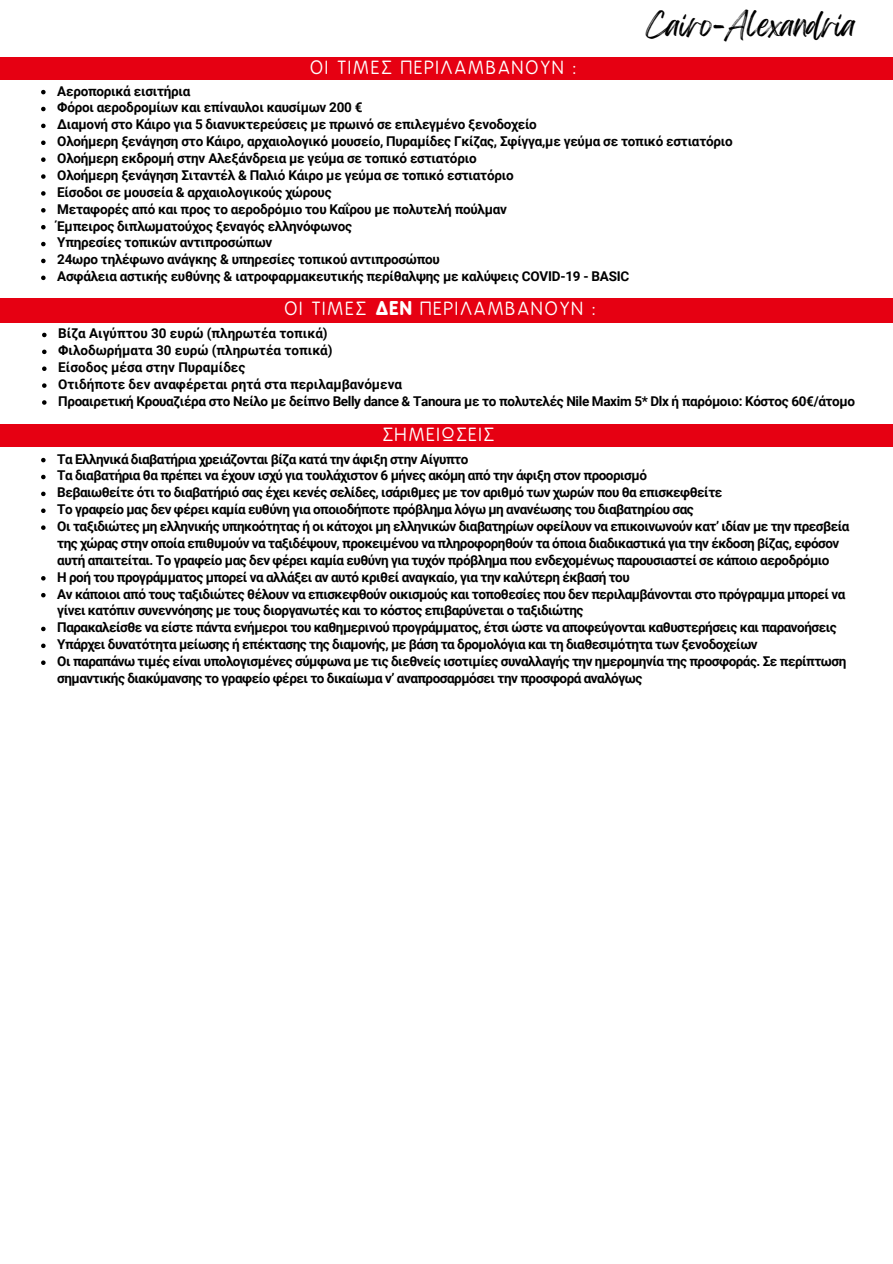
<style>
.page{position:relative;width:893px;height:1264px;background:#fff}
.page>*{position:absolute;margin:0;border:0;box-sizing:border-box;transform-origin:0 0}
.t1{font:27.6px "Feeling Passionate";color:#000}
.t2{font:18px "B Preplay";letter-spacing:.085em;color:#fff}
.t3{font:700 13.5px/16.8px "Roboto";letter-spacing:-.035em;color:#000}
.t4{font:700 13.5px "Roboto";color:#000}
.s1{font-weight:700}
</style>
<div class="page">
<div style="left:0;top:57px;width:892px;height:22px;background:#e60012"></div>
<svg style="left:41px;top:90px;width:5px;height:4px"></svg>
<svg style="left:41px;top:107px;width:5px;height:4px"></svg>
<svg style="left:41px;top:124px;width:5px;height:4px"></svg>
<svg style="left:41px;top:140px;width:5px;height:5px"></svg>
<svg style="left:41px;top:157px;width:5px;height:5px"></svg>
<svg style="left:41px;top:174px;width:5px;height:5px"></svg>
<svg style="left:41px;top:191px;width:5px;height:5px"></svg>
<svg style="left:41px;top:208px;width:5px;height:4px"></svg>
<svg style="left:41px;top:225px;width:5px;height:4px"></svg>
<svg style="left:41px;top:242px;width:5px;height:4px"></svg>
<svg style="left:41px;top:259px;width:5px;height:4px"></svg>
<svg style="left:41px;top:275px;width:5px;height:5px"></svg>
<div style="left:0;top:298px;width:892px;height:24px;background:#e60012"></div>
<svg style="left:41px;top:458px;width:5px;height:4px"></svg>
<svg style="left:41px;top:475px;width:5px;height:4px"></svg>
<svg style="left:41px;top:491px;width:5px;height:5px"></svg>
<svg style="left:41px;top:508px;width:5px;height:5px"></svg>
<svg style="left:41px;top:525px;width:5px;height:5px"></svg>
<svg style="left:41px;top:576px;width:5px;height:4px"></svg>
<svg style="left:41px;top:593px;width:5px;height:4px"></svg>
<svg style="left:41px;top:626px;width:5px;height:5px"></svg>
<svg style="left:41px;top:643px;width:5px;height:5px"></svg>
<svg style="left:41px;top:660px;width:5px;height:5px"></svg>
<svg style="left:42px;top:333px;width:5px;height:4px"></svg>
<svg style="left:42px;top:349px;width:5px;height:5px"></svg>
<svg style="left:42px;top:366px;width:5px;height:5px"></svg>
<svg style="left:42px;top:383px;width:5px;height:5px"></svg>
<svg style="left:42px;top:400px;width:5px;height:5px"></svg>
<div style="left:0;top:424px;width:892px;height:23px;background:#e60012"></div>
<p class="t2" style="left:311px;top:58px;width:268px">ΟΙ ΤΙΜΕΣ ΠΕΡΙΛΑΜΒΑΝΟΥΝ :</p>
<p class="t1" style="left:646px;top:3px;width:212px">Cairo-Alexandria</p>
<p class="t3" style="left:57px;top:82px;width:135px">Αεροπορικά εισιτήρια</p>
<p class="t3" style="left:57px;top:99px;width:307px">Φόροι αεροδρομίων και επίναυλοι καυσίμων 200 €</p>
<p class="t3" style="left:57px;top:116px;width:481px">Διαμονή στο Κάιρο για 5 διανυκτερεύσεις με πρωινό σε επιλεγμένο ξενοδοχείο</p>
<p class="t3" style="left:57px;top:133px;width:677px">Ολοήμερη ξενάγηση στο Κάιρο, αρχαιολογικό μουσείο, Πυραμίδες Γκίζας, Σφίγγα,με γεύμα σε τοπικό εστιατόριο</p>
<p class="t3" style="left:57px;top:150px;width:421px">Ολοήμερη εκδρομή στην Αλεξάνδρεια με γεύμα σε τοπικό εστιατόριο</p>
<p class="t3" style="left:57px;top:167px;width:458px">Ολοήμερη ξενάγηση Σιταντέλ &amp; Παλιό Κάιρο με γεύμα σε τοπικό εστιατόριο</p>
<p class="t3" style="left:57px;top:184px;width:276px">Είσοδοι σε μουσεία &amp; αρχαιολογικούς χώρους</p>
<p class="t3" style="left:57px;top:201px;width:451px">Μεταφορές από και προς το αεροδρόμιο του Καΐρου με πολυτελή πούλμαν</p>
<p class="t3" style="left:57px;top:217px;width:296px">Έμπειρος διπλωματούχος ξεναγός ελληνόφωνος</p>
<p class="t3" style="left:57px;top:234px;width:216px">Υπηρεσίες τοπικών αντιπροσώπων</p>
<p class="t3" style="left:57px;top:251px;width:384px">24ωρο τηλέφωνο ανάγκης &amp; υπηρεσίες τοπικού αντιπροσώπου</p>
<p class="t3" style="left:57px;top:268px;width:573px">Ασφάλεια αστικής ευθύνης &amp; ιατροφαρμακευτικής περίθαλψης με καλύψεις COVID-19 - BASIC</p>
<p class="t2" style="left:285px;top:299px;width:313px">ΟΙ ΤΙΜΕΣ <span class="s1">ΔΕΝ</span> ΠΕΡΙΛΑΜΒΑΝΟΥΝ :</p>
<p class="t4" style="left:58px;top:326px;width:271px">Βίζα Αιγύπτου 30 ευρώ (πληρωτέα τοπικά)</p>
<p class="t4" style="left:58px;top:343px;width:276px">Φιλοδωρήματα 30 ευρώ (πληρωτέα τοπικά)</p>
<p class="t4" style="left:58px;top:359px;width:189px">Είσοδος μέσα στην Πυραμίδες</p>
<p class="t4" style="left:58px;top:376px;width:345px">Οτιδήποτε δεν αναφέρεται ρητά στα περιλαμβανόμενα</p>
<p class="t3" style="left:58px;top:393px;width:798px">Προαιρετική Κρουαζιέρα στο Νείλο με δείπνο Belly dance &amp; Tanoura με το πολυτελές Nile Maxim 5* Dlx ή παρόμοιο: Κόστος 60€/άτομο</p>
<p class="t2" style="left:383px;top:424px;width:113px">ΣΗΜΕΙΩΣΕΙΣ</p>
<p class="t3" style="left:57px;top:450px;width:412px">Τα Ελληνικά διαβατήρια χρειάζονται βίζα κατά την άφιξη στην Αίγυπτο</p>
<p class="t3" style="left:57px;top:467px;width:591px">Τα διαβατήρια θα πρέπει να έχουν ισχύ για τουλάχιστον 6 μήνες ακόμη από την άφιξη στον προορισμό</p>
<p class="t3" style="left:57px;top:484px;width:666px">Βεβαιωθείτε ότι το διαβατήριό σας έχει κενές σελίδες, ισάριθμες με τον αριθμό των χωρών που θα επισκεφθείτε</p>
<p class="t3" style="left:57px;top:501px;width:638px">Το γραφείο μας δεν φέρει καμία ευθύνη για οποιοδήποτε πρόβλημα λόγω μη ανανέωσης του διαβατηρίου σας</p>
<p class="t3" style="left:57px;top:518px;width:793px">Οι ταξιδιώτες μη ελληνικής υπηκοότητας ή οι κάτοχοι μη ελληνικών διαβατηρίων οφείλουν να επικοινωνούν κατ’ ιδίαν με την πρεσβεία της χώρας στην οποία επιθυμούν να ταξιδέψουν, προκειμένου να πληροφορηθούν τα όποια διαδικαστικά για την έκδοση βίζας, εφόσον αυτή απαιτείται. Το γραφείο μας δεν φέρει καμία ευθύνη για τυχόν πρόβλημα που ενδεχομένως παρουσιαστεί σε κάποιο αεροδρόμιο</p>
<p class="t3" style="left:57px;top:568px;width:574px">Η ροή του προγράμματος μπορεί να αλλάξει αν αυτό κριθεί αναγκαίο, για την καλύτερη έκβασή του</p>
<p class="t3" style="left:57px;top:585px;width:789px">Αν κάποιοι από τους ταξιδιώτες θέλουν να επισκεφθούν οικισμούς και τοποθεσίες που δεν περιλαμβάνονται στο πρόγραμμα μπορεί να γίνει κατόπιν συνεννόησης με τους διοργανωτές και το κόστος επιβαρύνεται ο ταξιδιώτης</p>
<p class="t3" style="left:57px;top:619px;width:781px">Παρακαλείσθε να είστε πάντα ενήμεροι του καθημερινού προγράμματος, έτσι ώστε να αποφεύγονται καθυστερήσεις και παρανοήσεις</p>
<p class="t3" style="left:57px;top:636px;width:702px">Υπάρχει δυνατότητα μείωσης ή επέκτασης της διαμονής, με βάση τα δρομολόγια και τη διαθεσιμότητα των ξενοδοχείων</p>
<p class="t3" style="left:57px;top:653px;width:790px">Οι παραπάνω τιμές είναι υπολογισμένες σύμφωνα με τις διεθνείς ισοτιμίες συναλλαγής την ημερομηνία της προσφοράς. Σε περίπτωση σημαντικής διακύμανσης το γραφείο φέρει το δικαίωμα ν’ αναπροσαρμόσει την προσφορά αναλόγως</p>
</div>
